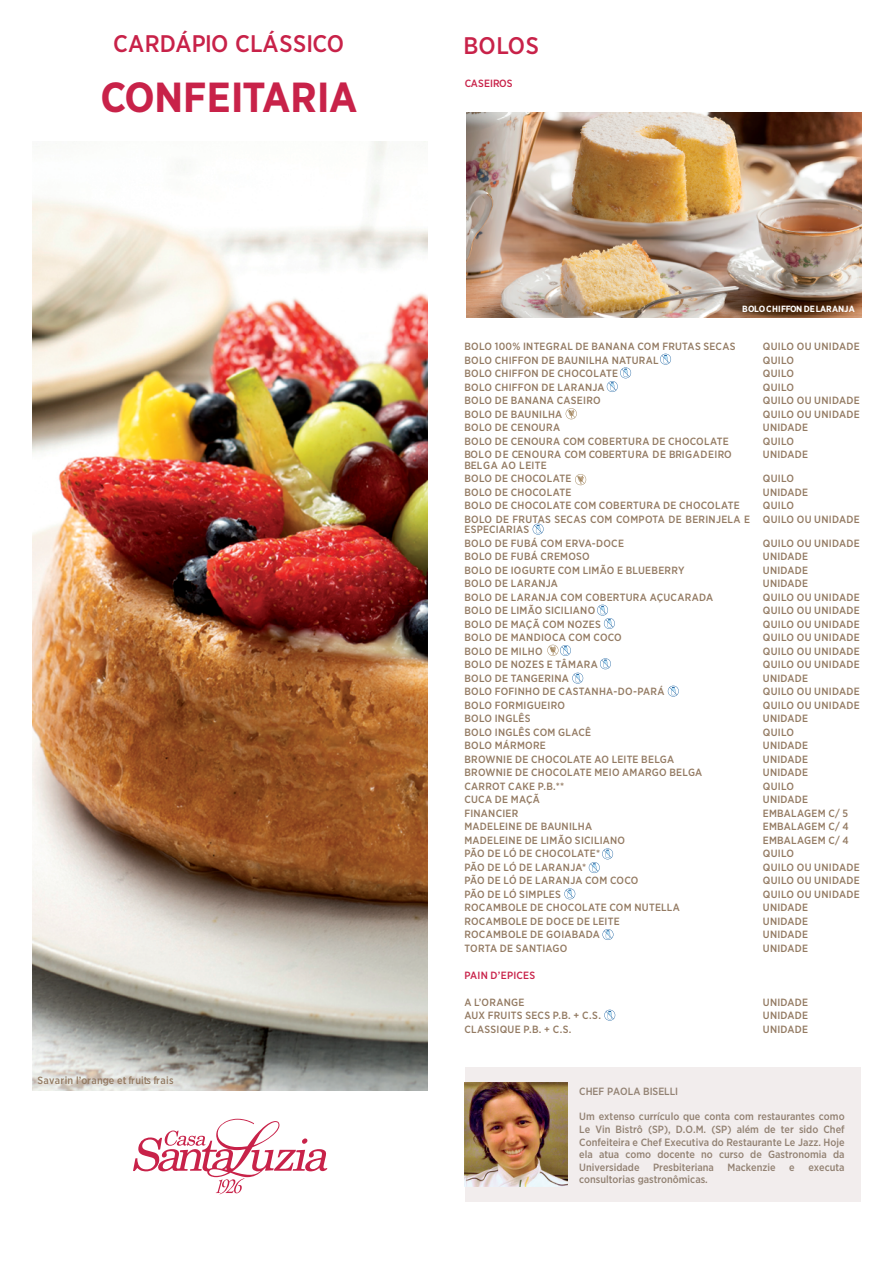
<style>
.page{position:relative;width:893px;height:1263px;background:#fff}
.page>*{position:absolute;margin:0;border:0;box-sizing:border-box;transform-origin:0 0}
.t1{font:700 42px "Gotham Narrow";letter-spacing:-.005em;color:#c82249}
.t2{font:500 24px "Gotham Narrow";letter-spacing:.005em;color:#c82249}
.t3{font:500 10.5px/13.5px "Gotham Narrow";letter-spacing:.025em;color:#937a62}
.t4{font:500 10.5px/12.6px "Gotham Narrow";color:#928172;text-align:justify}
.t5{font:500 10.5px "Gotham Narrow";letter-spacing:.02em;color:#c82249}
.t6{font:700 9px "Gotham Narrow";letter-spacing:-.005em;color:#fff}
</style>
<div class="page">
<svg style="left:133px;top:1119px;width:194px;height:75px"></svg>
<img style="left:32px;top:142px;width:396px;height:948px">
<img style="left:464px;top:1082px;width:104px;height:104px">
<img style="left:466px;top:113px;width:395px;height:204px">
<svg style="left:566px;top:408px;width:11px;height:11px"></svg>
<svg style="left:575px;top:474px;width:11px;height:11px"></svg>
<svg style="left:547px;top:645px;width:24px;height:11px"></svg>
<svg style="left:600px;top:658px;width:11px;height:11px"></svg>
<svg style="left:572px;top:673px;width:11px;height:11px"></svg>
<svg style="left:668px;top:686px;width:11px;height:11px"></svg>
<svg style="left:589px;top:848px;width:24px;height:25px"></svg>
<svg style="left:564px;top:888px;width:11px;height:11px"></svg>
<svg style="left:602px;top:929px;width:11px;height:11px"></svg>
<svg style="left:604px;top:1010px;width:11px;height:11px"></svg>
<svg style="left:660px;top:354px;width:11px;height:11px"></svg>
<svg style="left:607px;top:367px;width:24px;height:25px"></svg>
<svg style="left:533px;top:524px;width:11px;height:11px"></svg>
<svg style="left:597px;top:605px;width:18px;height:24px"></svg>
<h2 class="t2" style="left:113px;top:29px;width:233px">CARDÁPIO CLÁSSICO</h2>
<h1 class="t1" style="left:100px;top:70px;width:258px">CONFEITARIA</h1>
<p class="t3" style="left:38px;top:1073px;width:137px">Savarin l’orange et fruits frais</p>
<h2 class="t2" style="left:463px;top:30px;width:77px">BOLOS</h2>
<p class="t5" style="left:465px;top:76px;width:49px">CASEIROS</p>
<p class="t6" style="left:742px;top:303px;width:114px">BOLO CHIFFON DE LARANJA</p>
<p class="t3" style="left:464px;top:340px;width:273px">BOLO 100% INTEGRAL DE BANANA COM FRUTAS SECAS<br>BOLO CHIFFON DE BAUNILHA NATURAL<br>BOLO CHIFFON DE CHOCOLATE<br>BOLO CHIFFON DE LARANJA<br>BOLO DE BANANA CASEIRO<br>BOLO DE BAUNILHA<br>BOLO DE CENOURA<br>BOLO DE CENOURA COM COBERTURA DE CHOCOLATE<br>BOLO DE CENOURA COM COBERTURA DE BRIGADEIRO</p>
<p class="t3" style="left:464px;top:458px;width:287px">BELGA AO LEITE<br>BOLO DE CHOCOLATE<br>BOLO DE CHOCOLATE<br>BOLO DE CHOCOLATE COM COBERTURA DE CHOCOLATE<br>BOLO DE FRUTAS SECAS COM COMPOTA DE BERINJELA E</p>
<p class="t3" style="left:464px;top:523px;width:250px">ESPECIARIAS<br>BOLO DE FUBÁ COM ERVA-DOCE<br>BOLO DE FUBÁ CREMOSO<br>BOLO DE IOGURTE COM LIMÃO E BLUEBERRY<br>BOLO DE LARANJA<br>BOLO DE LARANJA COM COBERTURA AÇUCARADA<br>BOLO DE LIMÃO SICILIANO<br>BOLO DE MAÇÃ COM NOZES<br>BOLO DE MANDIOCA COM COCO<br>BOLO DE MILHO<br>BOLO DE NOZES E TÂMARA<br>BOLO DE TANGERINA<br>BOLO FOFINHO DE CASTANHA-DO-PARÁ<br>BOLO FORMIGUEIRO<br>BOLO INGLÊS<br>BOLO INGLÊS COM GLACÊ<br>BOLO MÁRMORE<br>BROWNIE DE CHOCOLATE AO LEITE BELGA<br>BROWNIE DE CHOCOLATE MEIO AMARGO BELGA<br>CARROT CAKE P.B.**<br>CUCA DE MAÇÃ<br>FINANCIER<br>MADELEINE DE BAUNILHA<br>MADELEINE DE LIMÃO SICILIANO<br>PÃO DE LÓ DE CHOCOLATE*<br>PÃO DE LÓ DE LARANJA*<br>PÃO DE LÓ DE LARANJA COM COCO<br>PÃO DE LÓ SIMPLES<br>ROCAMBOLE DE CHOCOLATE COM NUTELLA<br>ROCAMBOLE DE DOCE DE LEITE<br>ROCAMBOLE DE GOIABADA<br>TORTA DE SANTIAGO</p>
<p class="t5" style="left:464px;top:968px;width:73px">PAIN D’EPICES</p>
<p class="t3" style="left:464px;top:995px;width:138px">A L’ORANGE<br>AUX FRUITS SECS P.B. + C.S.<br>CLASSIQUE P.B. + C.S.</p>
<p class="t3" style="left:763px;top:340px;width:98px">QUILO OU UNIDADE<br>QUILO<br>QUILO<br>QUILO<br>QUILO OU UNIDADE<br>QUILO OU UNIDADE<br>UNIDADE<br>QUILO<br>UNIDADE</p>
<p class="t3" style="left:763px;top:472px;width:98px">QUILO<br>UNIDADE<br>QUILO<br>QUILO OU UNIDADE</p>
<p class="t3" style="left:763px;top:536px;width:98px">QUILO OU UNIDADE<br>UNIDADE<br>UNIDADE<br>UNIDADE<br>QUILO OU UNIDADE<br>QUILO OU UNIDADE<br>QUILO OU UNIDADE<br>QUILO OU UNIDADE<br>QUILO OU UNIDADE<br>QUILO OU UNIDADE<br>UNIDADE<br>QUILO OU UNIDADE<br>QUILO OU UNIDADE<br>UNIDADE<br>QUILO<br>UNIDADE<br>UNIDADE<br>UNIDADE<br>QUILO<br>UNIDADE<br>EMBALAGEM C/ 5<br>EMBALAGEM C/ 4<br>EMBALAGEM C/ 4<br>QUILO<br>QUILO OU UNIDADE<br>QUILO OU UNIDADE<br>QUILO OU UNIDADE<br>UNIDADE<br>UNIDADE<br>UNIDADE<br>UNIDADE</p>
<p class="t3" style="left:763px;top:995px;width:47px;text-align:justify">UNIDADE UNIDADE UNIDADE</p>
<p class="t4" style="left:579px;top:1085px;width:100px">CHEF PAOLA BISELLI</p>
<p class="t4" style="left:579px;top:1110px;width:267px">Um extenso currículo que conta com restaurantes como Le Vin Bistrô (SP), D.O.M. (SP) além de ter sido Chef Confeiteira e Chef Executiva do Restaurante Le Jazz. Hoje ela atua como docente no curso de Gastronomia da Universidade</p>
<p class="t4" style="left:653px;top:1161px;width:62px">Presbiteriana</p>
<p class="t4" style="left:728px;top:1161px;width:50px">Mackenzie</p>
<p class="t4" style="left:789px;top:1161px;width:7px">e</p>
<p class="t4" style="left:808px;top:1161px;width:38px">executa</p>
<p class="t4" style="left:579px;top:1173px;width:130px">consultorias gastronômicas.</p>
</div>
